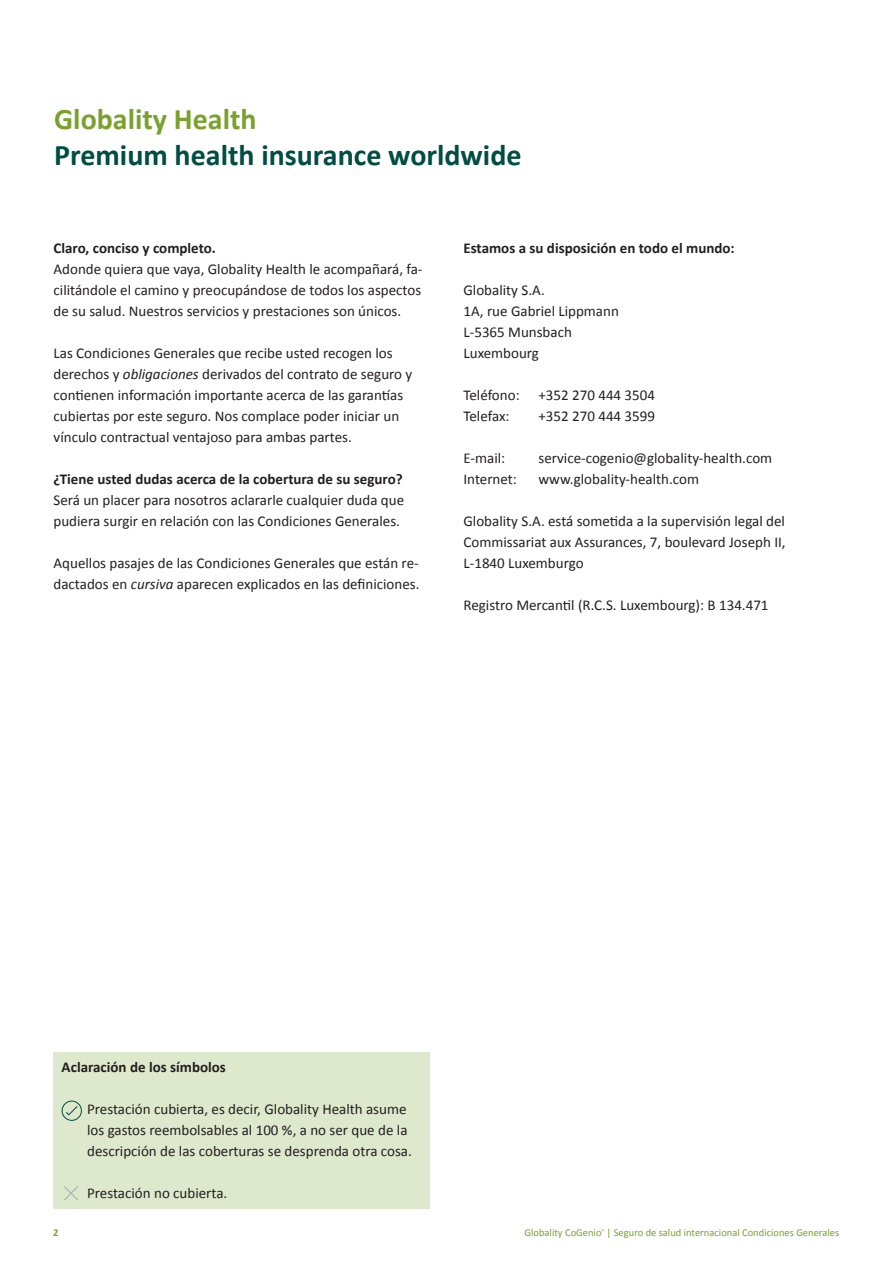
<style>
.page{position:relative;width:893px;height:1263px;background:#fff}
.page>*{position:absolute;margin:0;border:0;box-sizing:border-box;transform-origin:0 0}
.t1{font:700 30px "Calibri";color:#004d42}
.t2{font:700 30px "Calibri";color:#78a22d}
.t3{font:15px/21px "Calibri";color:#231f20}
.t4{font:700 15px "Calibri";color:#231f20}
.t5{font:10.5px "Calibri";color:#78a22d}
.t6{font:700 10.5px "Calibri";color:#78a22d}
.s1{font-style:italic}
</style>
<div class="page">
<div style="left:53px;top:1052px;width:376px;height:157px;background:#dee8cc"></div>
<div style="left:62px;top:1100px;width:20px;height:21px;border:1px solid #004d42;border-radius:50%"></div>
<svg style="left:66px;top:1106px;width:12px;height:10px"></svg>
<svg style="left:64px;top:1186px;width:14px;height:15px"></svg>
<h1 class="t2" style="left:54px;top:100px;width:204px">Globality Health</h1>
<h1 class="t1" style="left:54px;top:136px;width:469px">Premium health insurance worldwide</h1>
<p class="t4" style="left:54px;top:239px;width:164px">Claro, conciso y completo.</p>
<p class="t3" style="left:54px;top:259px;width:370px;text-align:justify">Adonde quiera que vaya, Globality Health le acompañará, fa&shy;cilitándole el camino y preocupándose de todos los aspectos de su salud. Nuestros servicios y prestaciones son únicos.</p>
<p class="t3" style="left:54px;top:343px;width:360px">Las Condiciones Generales que recibe usted recogen los derechos y <span class="s1">obligaciones</span> derivados del contrato de seguro y contienen información importante acerca de las garantías cubiertas por este seguro. Nos complace poder iniciar un vínculo contractual ventajoso para ambas partes.</p>
<p class="t4" style="left:54px;top:470px;width:351px">¿Tiene usted dudas acerca de la cobertura de su seguro?</p>
<p class="t3" style="left:54px;top:490px;width:352px">Será un placer para nosotros aclararle cualquier duda que pudiera surgir en relación con las Condiciones Generales.</p>
<p class="t3" style="left:54px;top:553px;width:367px">Aquellos pasajes de las Condiciones Generales que están re&shy;dactados en <span class="s1">cursiva</span> aparecen explicados en las definiciones.</p>
<p class="t4" style="left:463px;top:239px;width:273px">Estamos a su disposición en todo el mundo:</p>
<p class="t3" style="left:463px;top:280px;width:157px">Globality S.A.<br>1A, rue Gabriel Lippmann<br>L-5365 Munsbach<br>Luxembourg</p>
<p class="t3" style="left:463px;top:385px;width:58px">Teléfono:</p>
<p class="t3" style="left:538px;top:385px;width:118px">+352 270 444 3504</p>
<p class="t3" style="left:463px;top:406px;width:48px">Telefax:</p>
<p class="t3" style="left:538px;top:406px;width:118px">+352 270 444 3599</p>
<p class="t3" style="left:463px;top:448px;width:43px">E-mail:</p>
<p class="t3" style="left:538px;top:448px;width:235px">service-cogenio@globality-health.com</p>
<p class="t3" style="left:463px;top:469px;width:55px">Internet:</p>
<p class="t3" style="left:538px;top:469px;width:162px">www.globality-health.com</p>
<p class="t3" style="left:463px;top:511px;width:324px;text-align:justify">Globality S.A. está sometida a la supervisión legal del Commissariat aux Assurances, 7, boulevard Joseph II, L-1840 Luxemburgo</p>
<p class="t3" style="left:463px;top:595px;width:307px">Registro Mercantil (R.C.S. Luxembourg): B 134.471</p>
<p class="t4" style="left:62px;top:1058px;width:166px">Aclaración de los símbolos</p>
<p class="t3" style="left:87px;top:1099px;width:326px">Prestación cubierta, es decir, Globality Health asume los gastos reembolsables al 100 %, a no ser que de la descripción de las coberturas se desprenda otra cosa.</p>
<p class="t3" style="left:87px;top:1183px;width:142px">Prestación no cubierta.</p>
<p class="t6" style="left:53px;top:1225px;width:7px">2</p>
<p class="t5" style="left:525px;top:1226px;width:316px">Globality CoGenio<sup>®</sup> | Seguro de salud internacional Condiciones Generales</p>
</div>
